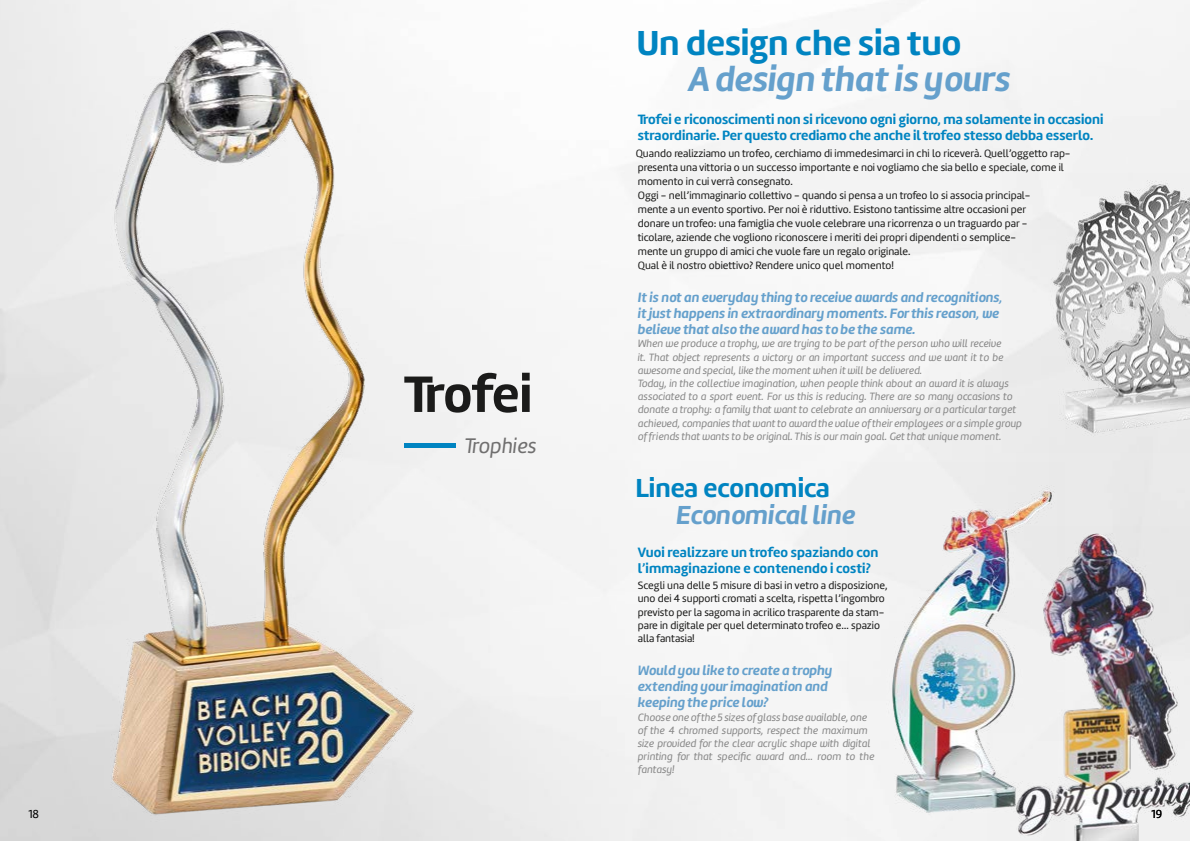
<style>
.page{position:relative;width:1190px;height:841px;background:#fff}
.page>*{position:absolute;margin:0;border:0;box-sizing:border-box;transform-origin:0 0}
.t1{font:53px "Marine UP Bold";letter-spacing:-.025em;color:#1b1b1a}
.t2{font:36px "Marine Bold Oblicua";color:#65a0cc}
.t3{font:36px "Marine UP Bold";color:#0084c1}
.t4{font:27px "Marine UP Bold";color:#0084c1}
.t5{font:27px "Marine Bold Oblicua";color:#65a0cc}
.t6{font:21.9px "Marine Regular Oblicua";color:#706f6f}
.t7{font:14px/16px "Marine Bold Oblicua";color:#65a0cc}
.t8{font:14px/16px "Marine UP Bold";color:#0084c1}
.t9{font:12px "Marine UP Regular";color:#000}
.t10{font:11px/14px "Marine UP Regular";color:#1b1b1a}
.t11{font:11px/13.2px "Marine Regular Oblicua";color:#878787}
</style>
<div class="page">
<img style="left:848px;top:462px;width:216px;height:379px">
<img style="left:988px;top:526px;width:202px;height:315px">
<img style="left:1003px;top:174px;width:187px;height:278px">
<img style="left:0;top:0;width:490px;height:841px">
<div style="left:404px;top:443px;width:52px;height:5px;background:#0084c1"></div>
<h2 class="t3" style="left:637px;top:20px;width:326px">Un design che sia tuo</h2>
<h2 class="t2" style="left:689px;top:55px;width:323px">A design that is yours</h2>
<h1 class="t1" style="left:404px;top:359px;width:130px">Trofei</h1>
<h3 class="t6" style="left:464px;top:432px;width:74px">Trophies</h3>
<p class="t8" style="left:638px;top:111px;width:467px">Trofei e riconoscimenti non si ricevono ogni giorno, ma solamente in occasioni straordinarie. Per questo crediamo che anche il trofeo stesso debba esserlo.</p>
<p class="t10" style="left:636px;top:146px;width:436px">Quando realizziamo un trofeo, cerchiamo di immedesimarci in chi lo riceverà. Quell’oggetto rap&shy;presenta una vittoria o un successo importante e noi vogliamo che sia bello e speciale, come il momento in cui verrà consegnato.<br>Oggi - nell’immaginario collettivo - quando si pensa a un trofeo lo si associa principal-<br>mente a un evento sportivo. Per noi è riduttivo. Esistono tantissime altre occasioni per<br>donare un trofeo: una famiglia che vuole celebrare una ricorrenza o un traguardo par -<br>ticolare, aziende che vogliono riconoscere i meriti dei propri dipendenti o semplice-<br>mente un gruppo di amici che vuole fare un regalo originale.<br>Qual è il nostro obiettivo? Rendere unico quel momento!</p>
<p class="t7" style="left:638px;top:289px;width:366px">It is not an everyday thing to receive awards and recognitions, it just happens in extraordinary moments. Forthis reason, we believe that also the award has to be the same.</p>
<p class="t11" style="left:638px;top:337px;width:386px">When we produce a trophy, we are trying to be part of the person who will receive<br>it. That object represents a victory or an important success and we want it to be awesome and special, like the moment when it will be delivered.<br>Today, in the collective imagination, when people think about an award it is always associated to a sport event. For us this is reducing. There are so many occasions to donate a trophy: a family that want to celebrate an anniversary or a particular target achieved, companies that want to award the value oftheir employees or a simple group offriends that wants to be original. This is our main goal. Get that unique moment.</p>
<h3 class="t4" style="left:635px;top:471px;width:196px">Linea economica</h3>
<h3 class="t5" style="left:676px;top:497px;width:181px">Economical line</h3>
<p class="t8" style="left:638px;top:544px;width:242px">Vuoi realizzare un trofeo spaziando con l’immaginazione e contenendo i costi?</p>
<p class="t10" style="left:638px;top:579px;width:251px;line-height:13.2px">Scegli una delle 5 misure di basi in vetro a disposizione, uno dei 4 supporti cromati a scelta, rispetta l’ingombro previsto per la sagoma in acrilico trasparente da stam&shy;pare in digitale per quel determinato trofeo e… spazio alla fantasia!</p>
<p class="t7" style="left:638px;top:663px;width:196px">Would you like to create a trophy extending your imagination and keeping the price low?</p>
<p class="t11" style="left:638px;top:710px;width:238px">Choose one ofthe 5 sizes ofglass base available, one of the 4 chromed supports, respect the maximum size provided for the clear acrylic shape with digital printing for that specific award and… room to the fantasy!</p>
<p class="t9" style="left:28px;top:807px;width:12px">18</p>
<p class="t9" style="left:1152px;top:807px;width:12px">19</p>
</div>
